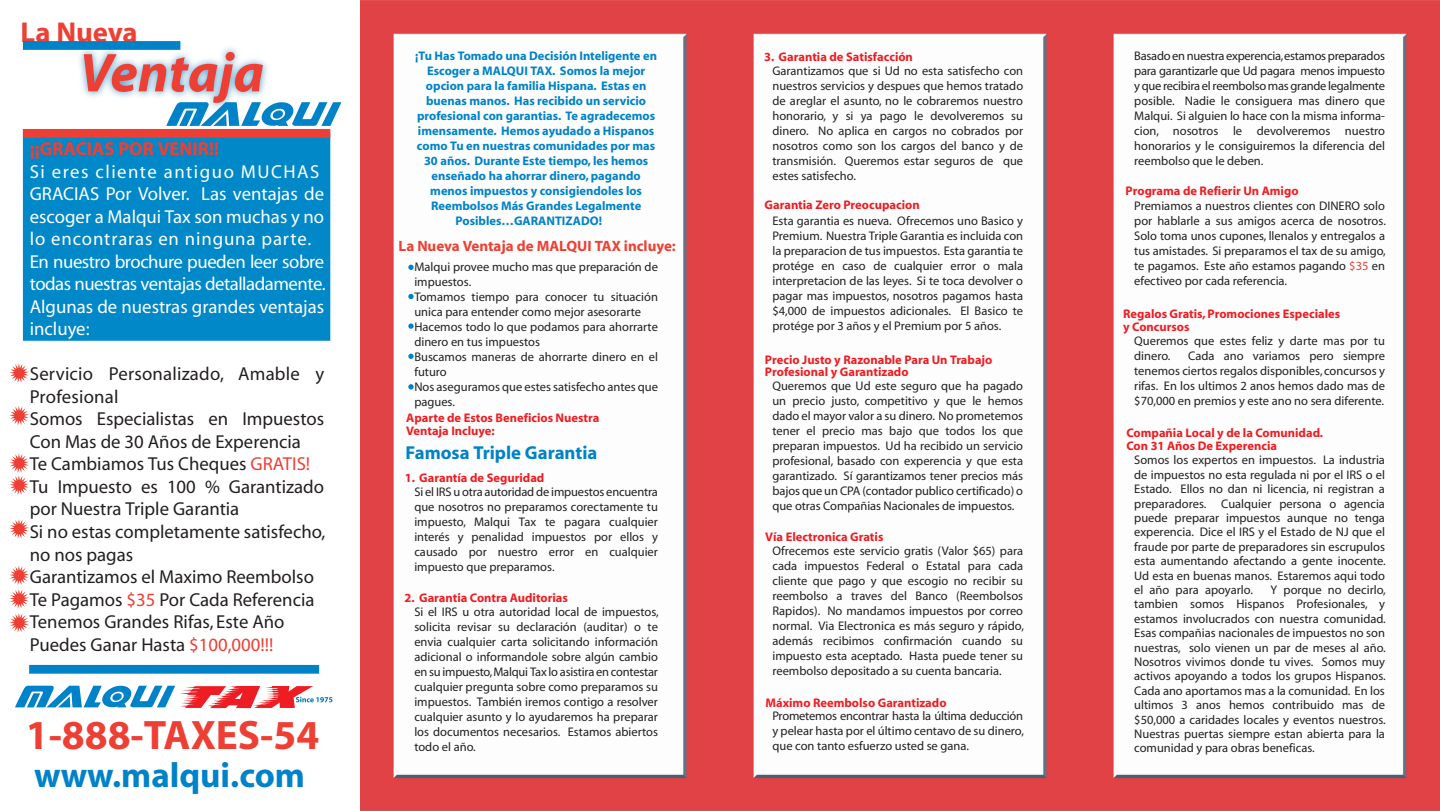
<style>
.page{position:relative;width:1440px;height:811px;background:#fff}
.page>*{position:absolute;margin:0;border:0;box-sizing:border-box;transform-origin:0 0}
.t1{font:italic 700 55px "Myriad";color:#ee3f34}
.t2{font:700 41.25px "Myriad";color:#ee3f34}
.t3{font:700 35px "Myriad";color:#0082c8}
.t4{font:700 28.75px "Myriad";color:#ee3f34}
.t5{font:18.75px/22.5px "Myriad";color:#231f20}
.t6{font:18.75px/22.5px "Myriad";color:#fff}
.t7{font:700 18.75px "Myriad";color:#0082c8}
.t8{font:700 18.75px "Myriad";color:#ee3f34}
.t9{font:700 15px "Myriad";color:#ee3f34}
.t10{font:12.5px/15px "Myriad";color:#231f20;text-align:justify}
.t11{font:700 12.5px "Myriad";color:#0082c8}
.t12{font:700 12.5px/12.5px "Myriad";color:#ee1d23}
.s1{color:#ee3f34}
</style>
<div class="page">
<div style="left:23px;top:132px;width:307px;height:208px;background:#0088c9"></div>
<img style="left:360px;top:0;width:1080px;height:810px">
<svg style="left:408px;top:264px;width:6px;height:6px"></svg>
<svg style="left:408px;top:293px;width:6px;height:6px"></svg>
<svg style="left:408px;top:323px;width:6px;height:5px"></svg>
<svg style="left:408px;top:353px;width:6px;height:6px"></svg>
<svg style="left:408px;top:384px;width:6px;height:5px"></svg>
<svg style="left:15px;top:685px;width:317px;height:23px"></svg>
<div style="left:23px;top:129px;width:307px;height:9px;background:#ee3f34"></div>
<img style="left:79px;top:41px;width:189px;height:59px">
<svg style="left:9px;top:363px;width:20px;height:19px"></svg>
<svg style="left:9px;top:406px;width:20px;height:19px"></svg>
<svg style="left:9px;top:453px;width:20px;height:41px"></svg>
<svg style="left:9px;top:519px;width:20px;height:19px"></svg>
<svg style="left:9px;top:566px;width:20px;height:66px"></svg>
<div style="left:29px;top:664px;width:290px;height:9px;background:#0082c8"></div>
<svg style="left:166px;top:100px;width:175px;height:26px"></svg>
<div style="left:23px;top:41px;width:157px;height:9px;background:#0082c8"></div>
<h3 class="t4" style="left:21px;top:17px;width:119px">La Nueva</h3>
<h1 class="t1" style="left:79px;top:44px;width:186px">Ventaja</h1>
<h3 class="t8" style="left:30px;top:139px;width:191px">¡¡GRACIAS POR VENIR!!</h3>
<p class="t6" style="left:30px;top:161px;width:297px">Si eres cliente antiguo MUCHAS<br>GRACIAS Por Volver. Las ventajas de escoger a Malqui Tax son muchas y no lo encontraras en ninguna parte.<br>En nuestro brochure pueden leer sobre todas nuestras ventajas detalladamente.<br>Algunas de nuestras grandes ventajas incluye:</p>
<p class="t5" style="left:30px;top:363px;width:297px">Servicio Personalizado, Amable y<br>Profesional<br>Somos Especialistas en Impuestos<br>Con Mas de 30 Años de Experencia<br>Te Cambiamos Tus Cheques <span class="s1">GRATIS!<br></span>Tu Impuesto es 100 % Garantizado por Nuestra Triple Garantia<br>Si no estas completamente satisfecho, no nos pagas<br>Garantizamos el Maximo Reembolso<br>Te Pagamos <span class="s1">$35</span> Por Cada Referencia<br>Tenemos Grandes Rifas, Este Año<br>Puedes Ganar Hasta <span class="s1">$100,000!!!</span></p>
<h2 class="t2" style="left:26px;top:713px;width:295px">1-888-TAXES-54</h2>
<h3 class="t3" style="left:34px;top:756px;width:272px">www.malqui.com</h3>
<p class="t11" style="left:415px;top:50px;width:243px">¡Tu Has Tomado una Decisión Inteligente en</p>
<p class="t11" style="left:427px;top:65px;width:220px">Escoger a MALQUI TAX. Somos la mejor</p>
<p class="t11" style="left:426px;top:80px;width:222px">opcion para la familia Hispana. Estas en</p>
<p class="t11" style="left:426px;top:95px;width:222px">buenas manos. Has recibido un servicio</p>
<p class="t11" style="left:417px;top:110px;width:240px">profesional con garantias. Te agradecemos</p>
<p class="t11" style="left:418px;top:125px;width:238px">imensamente. Hemos ayudado a Hispanos</p>
<p class="t11" style="left:417px;top:140px;width:240px">como Tu en nuestras comunidades por mas</p>
<p class="t11" style="left:424px;top:155px;width:226px">30 años. Durante Este tiempo, les hemos</p>
<p class="t11" style="left:432px;top:170px;width:211px">enseñado ha ahorrar dinero, pagando</p>
<p class="t11" style="left:430px;top:185px;width:213px">menos impuestos y consigiendoles los</p>
<p class="t11" style="left:431px;top:200px;width:212px">Reembolsos Más Grandes Legalmente</p>
<p class="t11" style="left:456px;top:215px;width:148px">Posibles…GARANTIZADO!</p>
<p class="t10" style="left:414px;top:259px;width:245px;text-align:left">Malqui provee mucho mas que preparación de impuestos.<br>Tomamos tiempo para conocer tu situación unica para entender como mejor asesorarte<br>Hacemos todo lo que podamos para ahorrarte dinero en tus impuestos<br>Buscamos maneras de ahorrarte dinero en el futuro<br>Nos aseguramos que estes satisfecho antes que pagues.</p>
<p class="t9" style="left:399px;top:238px;width:279px">La Nueva Ventaja de MALQUI TAX incluye:</p>
<p class="t12" style="left:406px;top:412px;width:195px">Aparte de Estos Beneficios Nuestra<br>Ventaja Incluye:</p>
<h3 class="t7" style="left:406px;top:442px;width:193px">Famosa Triple Garantia</h3>
<p class="t12" style="left:405px;top:471px;width:141px">1. Garantía de Seguridad</p>
<p class="t10" style="left:414px;top:484px;width:245px">Si el IRS u otra autoridad de impuestos encuentra que nosotros no preparamos corectamente tu impuesto, Malqui Tax te pagara cualquier interés y penalidad impuestos por ellos y causado por nuestro error en cualquier impuesto que preparamos.</p>
<p class="t10" style="left:414px;top:604px;width:246px">Si el IRS u otra autoridad local de impuestos, solicita revisar su declaración (auditar) o te envia cualquier carta solicitando información adicional o informandole sobre algún cambio en su impuesto, Malqui Tax lo asistira en contestar cualquier pregunta sobre como preparamos su impuestos. También iremos contigo a resolver cualquier asunto y lo ayudaremos ha preparar los documentos necesarios. Estamos abiertos todo el año.</p>
<p class="t12" style="left:405px;top:591px;width:165px">2. Garantia Contra Auditorias</p>
<p class="t12" style="left:764px;top:51px;width:150px">3. Garantia de Satisfacción</p>
<p class="t10" style="left:772px;top:63px;width:252px">Garantizamos que si Ud no esta satisfecho con nuestros servicios y despues que hemos tratado de areglar el asunto, no le cobraremos nuestro honorario, y si ya pago le devolveremos su dinero. No aplica en cargos no cobrados por nosotros como son los cargos del banco y de transmisión. Queremos estar seguros de que estes satisfecho.</p>
<p class="t10" style="left:772px;top:213px;width:252px">Esta garantia es nueva. Ofrecemos uno Basico y Premium. Nuestra Triple Garantia es incluida con la preparacion de tus impuestos. Esta garantia te protége en caso de cualquier error o mala interpretacion de las leyes. Si te toca devolver o pagar mas impuestos, nosotros pagamos hasta $4,000 de impuestos adicionales. El Basico te protége por 3 años y el Premium por 5 años.</p>
<p class="t12" style="left:765px;top:199px;width:157px">Garantia Zero Preocupacion</p>
<p class="t12" style="left:765px;top:354px;width:229px">Precio Justo y Razonable Para Un Trabajo<br>Profesional y Garantizado</p>
<p class="t10" style="left:772px;top:378px;width:252px">Queremos que Ud este seguro que ha pagado un precio justo, competitivo y que le hemos dado el mayor valor a su dinero. No prometemos tener el precio mas bajo que todos los que preparan impuestos. Ud ha recibido un servicio profesional, basado con experencia y que esta garantizado. Sí garantizamos tener precios más bajos que un CPA (contador publico certificado) o que otras Compañias Nacionales de impuestos.</p>
<p class="t10" style="left:772px;top:543px;width:253px">Ofrecemos este servicio gratis (Valor $65) para cada impuestos Federal o Estatal para cada cliente que pago y que escogio no recibir su reembolso a traves del Banco (Reembolsos Rapidos). No mandamos impuestos por correo normal. Via Electronica es más seguro y rápido, además recibimos confirmación cuando su impuesto esta aceptado. Hasta puede tener su reembolso depositado a su cuenta bancaria.</p>
<p class="t10" style="left:772px;top:708px;width:253px">Prometemos encontrar hasta la última deducción y pelear hasta por el último centavo de su dinero, que con tanto esfuerzo usted se gana.</p>
<p class="t12" style="left:765px;top:530px;width:120px">Vía Electronica Gratis</p>
<p class="t12" style="left:766px;top:696px;width:183px">Máximo Reembolso Garantizado</p>
<p class="t10" style="left:1134px;top:48px;width:252px">Basado en nuestra experencia, estamos preparados para garantizarle que Ud pagara menos impuesto y que recibira el reembolso mas grande legalmente posible. Nadie le consiguera mas dinero que Malqui. Si alguien lo hace con la misma informa&shy;cion, nosotros le devolveremos nuestro honorarios y le consiguiremos la diferencia del reembolso que le deben.</p>
<p class="t10" style="left:1134px;top:198px;width:253px">Premiamos a nuestros clientes con DINERO solo por hablarle a sus amigos acerca de nosotros.<br>Solo toma unos cupones, llenalos y entregalos a tus amistades. Si preparamos el tax de su amigo, te pagamos. Este año estamos pagando <span class="s1">$35</span> en efectiveo por cada referencia.</p>
<p class="t12" style="left:1126px;top:185px;width:174px">Programa de Refierir Un Amigo</p>
<p class="t12" style="left:1123px;top:308px;width:219px">Regalos Gratis, Promociones Especiales y Concursos</p>
<p class="t10" style="left:1134px;top:333px;width:252px">Queremos que estes feliz y darte mas por tu dinero.</p>
<p class="t10" style="left:1134px;top:348px;width:252px;text-indent:54px">Cada ano variamos pero siempre tenemos ciertos regalos disponibles, concursos y rifas. En los ultimos 2 anos hemos dado mas de $70,000 en premios y este ano no sera diferente.</p>
<p class="t12" style="left:1126px;top:427px;width:198px">Compañia Local y de la Comunidad.<br>Con 31 Años De Experencia</p>
<p class="t10" style="left:1134px;top:453px;width:253px;line-height:14.4px">Somos los expertos en impuestos. La industria de impuestos no esta regulada ni por el IRS o el Estado. Ellos no dan ni licencia, ni registran a preparadores. Cualquier persona o agencia puede preparar impuestos aunque no tenga experencia. Dice el IRS y el Estado de NJ que el fraude por parte de preparadores sin escrupulos esta aumentando afectando a gente inocente.<br>Ud esta en buenas manos. Estaremos aqui todo el año para apoyarlo.</p>
<p class="t10" style="left:1134px;top:583px;width:253px;line-height:14.4px;text-indent:136px">Y porque no decirlo, tambien somos Hispanos Profesionales, y estamos involucrados con nuestra comunidad.<br>Esas compañias nacionales de impuestos no son nuestras, solo vienen un par de meses al año.<br>Nosotros vivimos donde tu vives. Somos muy activos apoyando a todos los grupos Hispanos.<br>Cada ano aportamos mas a la comunidad. En los ultimos 3 anos hemos contribuido mas de $50,000 a caridades locales y eventos nuestros.<br>Nuestras puertas siempre estan abierta para la comunidad y para obras beneficas.</p>
</div>
